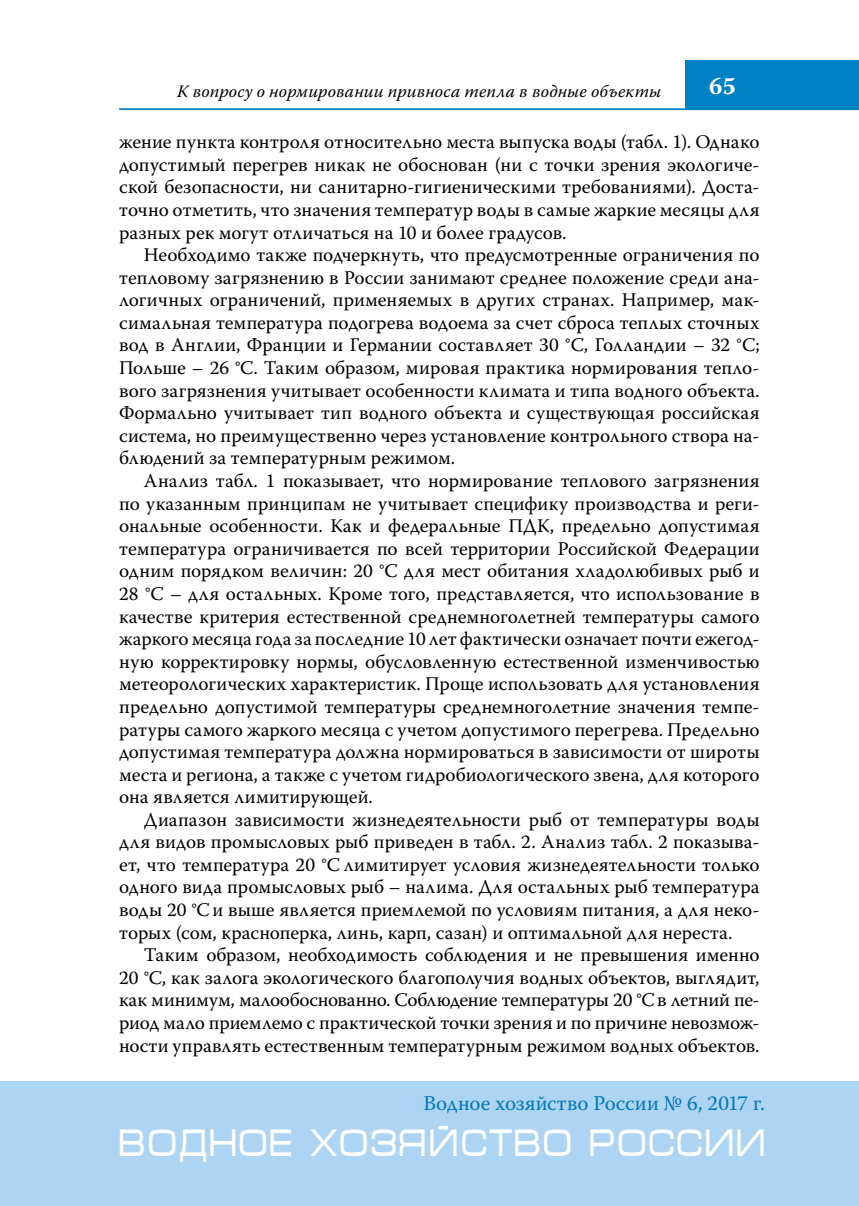
<style>
.page{position:relative;width:859px;height:1206px;background:#fff}
.page>*{position:absolute;margin:0;border:0;box-sizing:border-box;transform-origin:0 0}
.t1{font:38.5px "Micra";color:#fff;scale:.81 1}
.t2{font:700 24.5px "Warnock Pro";color:#fff}
.t3{font:21px "Warnock Pro";color:#0077b6}
.t4{font:19.25px/22.6px "Warnock Pro";color:#000;text-align:justify}
.t5{font:italic 17.5px "Warnock Pro";letter-spacing:.005em;color:#000}
</style>
<div class="page">
<hr style="left:119px;top:108px;width:739px;height:2px;background:#0080c5">
<div style="left:685px;top:60px;width:173px;height:50px;background:#0080c5"></div>
<div style="left:0;top:1081px;width:858px;height:124px;background:#add4f3"></div>
<p class="t5" style="left:177px;top:81px;width:485px">К вопросу о нормировании привноса тепла в водные объекты</p>
<p class="t2" style="left:708px;top:71px;width:28px">65</p>
<p class="t4" style="left:119px;top:130px;width:641px">жение пункта контроля относительно места выпуска воды (табл. 1). Однако допустимый перегрев никак не обоснован (ни с точки зрения экологиче&shy;ской безопасности, ни санитарно-гигиеническими требованиями). Доста&shy;точно отметить, что значения температур воды в самые жаркие месяцы для разных рек могут отличаться на 10 и более градусов.</p>
<p class="t4" style="left:119px;top:243px;width:641px;text-indent:25px">Необходимо также подчеркнуть, что предусмотренные ограничения по тепловому загрязнению в России занимают среднее положение среди ана&shy;логичных ограничений, применяемых в других странах. Например, мак&shy;симальная температура подогрева водоема за счет сброса теплых сточных вод в Англии, Франции и Германии составляет 30 °С, Голландии – 32 °С; Польше – 26 °С. Таким образом, мировая практика нормирования тепло&shy;вого загрязнения учитывает особенности климата и типа водного объекта.<br>Формально учитывает тип водного объекта и существующая российская система, но преимущественно через установление контрольного створа на&shy;блюдений за температурным режимом.</p>
<p class="t4" style="left:119px;top:469px;width:641px;text-indent:25px">Анализ табл. 1 показывает, что нормирование теплового загрязнения по указанным принципам не учитывает специфику производства и реги&shy;ональные особенности. Как и федеральные ПДК, предельно допустимая температура ограничивается по всей территории Российской Федерации одним порядком величин: 20 °С для мест обитания хладолюбивых рыб и 28 °С – для остальных. Кроме того, представляется, что использование в качестве критерия естественной среднемноголетней температуры самого жаркого месяца года за последние 10 лет фактически означает почти ежегод&shy;ную корректировку нормы, обусловленную естественной изменчивостью метеорологических характеристик. Проще использовать для установления предельно допустимой температуры среднемноголетние значения темпе&shy;ратуры самого жаркого месяца с учетом допустимого перегрева. Предельно допустимая температура должна нормироваться в зависимости от широты места и региона, а также с учетом гидробиологического звена, для которого она является лимитирующей.</p>
<p class="t4" style="left:119px;top:808px;width:641px;text-indent:25px">Диапазон зависимости жизнедеятельности рыб от температуры воды для видов промысловых рыб приведен в табл. 2. Анализ табл. 2 показыва&shy;ет, что температура 20 °С лимитирует условия жизнедеятельности только одного вида промысловых рыб – налима. Для остальных рыб температура воды 20 °Си выше является приемлемой по условиям питания, а для неко&shy;торых (сом, красноперка, линь, карп, сазан) и оптимальной для нереста.</p>
<p class="t4" style="left:119px;top:943px;width:641px;text-indent:25px">Таким образом, необходимость соблюдения и не превышения именно 20 °С, как залога экологического благополучия водных объектов, выглядит, как минимум, малообоснованно. Соблюдение температуры 20 °Св летний пе&shy;риод мало приемлемо с практической точки зрения и по причине невозмож&shy;ности управлять естественным температурным режимом водных объектов.</p>
<p class="t3" style="left:423px;top:1090px;width:343px">Водное хозяйство России № 6, 2017 г.</p>
<h1 class="t1" style="left:119px;top:1122px;width:801px">ВОДНОЕ ХОЗЯЙСТВО РОССИИ</h1>
</div>
